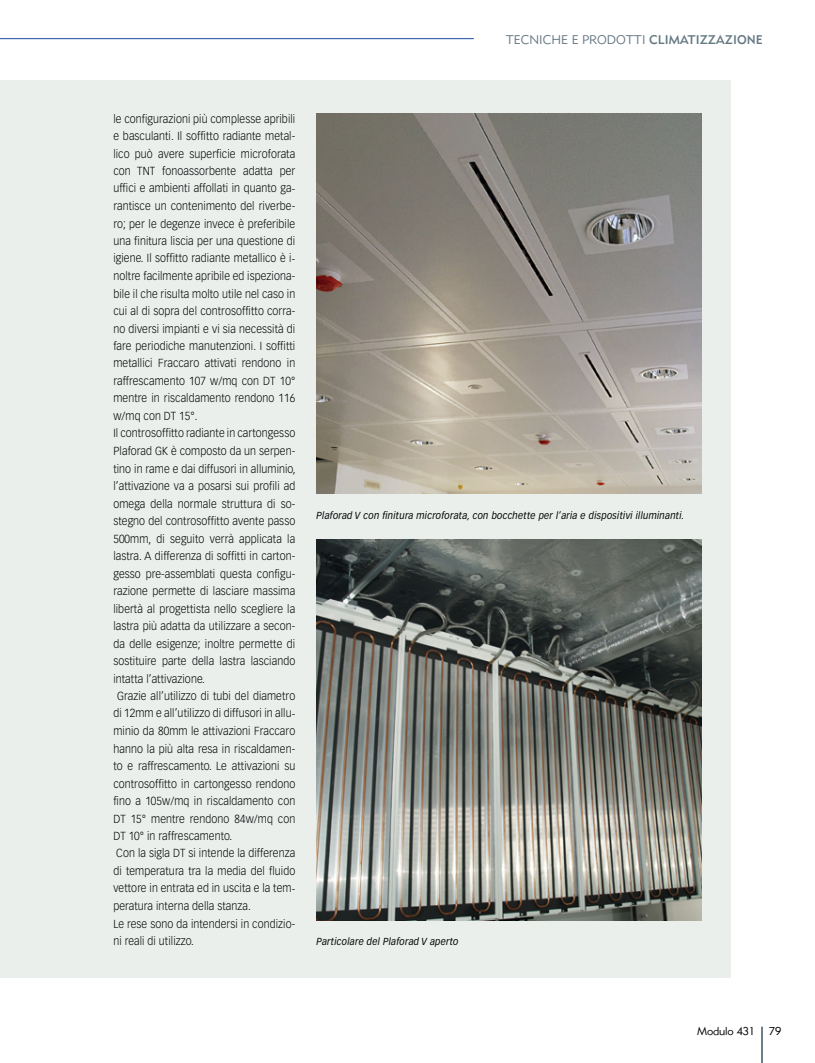
<style>
.page{position:relative;width:815px;height:1063px;background:#fff}
.page>*{position:absolute;margin:0;border:0;box-sizing:border-box;transform-origin:0 0}
.t1{font:12.5px "Metro Lite Two";color:#647883}
.t2{font:300 11.5px "Vectora LT Std";letter-spacing:.01em;color:#000;scale:.92 1}
.t3{font:11.25px "Metro Lite Two";letter-spacing:-.015em;color:#000}
.t4{font:italic 10px "Vectora LT Std";letter-spacing:.025em;color:#000;scale:.92 1}
.s1{font-family:"Metro Medium Two"}
</style>
<div class="page">
<hr style="left:761px;top:1027px;width:2px;height:36px;background:#647883">
<div style="left:0;top:80px;width:731px;height:898px;background:#e5ece8"></div>
<hr style="left:0;top:38px;width:474px;height:1px;background:#4468b1">
<img style="left:317px;top:113px;width:385px;height:381px">
<img style="left:317px;top:540px;width:385px;height:380px">
<p class="t1" style="left:506px;top:32px;width:259px">TECNICHE E PRODOTTI <span class="s1">CLIMATIZZAZIONE</span></p>
<p class="t2" style="left:113px;top:112px;width:199px">le configurazioni più complesse apribili</p>
<p class="t2" style="left:113px;top:129px;width:199px">e basculanti. Il soffitto radiante metal-</p>
<p class="t2" style="left:113px;top:147px;width:199px">lico può avere superficie microforata</p>
<p class="t2" style="left:113px;top:164px;width:199px">con TNT fonoassorbente adatta per</p>
<p class="t2" style="left:113px;top:182px;width:199px">uffici e ambienti affollati in quanto ga-</p>
<p class="t2" style="left:113px;top:199px;width:199px">rantisce un contenimento del riverbe-</p>
<p class="t2" style="left:113px;top:217px;width:199px">ro; per le degenze invece è preferibile</p>
<p class="t2" style="left:113px;top:234px;width:199px">una finitura liscia per una questione di</p>
<p class="t2" style="left:113px;top:252px;width:199px">igiene. Il soffitto radiante metallico è i-</p>
<p class="t2" style="left:113px;top:269px;width:199px">noltre facilmente apribile ed ispeziona-</p>
<p class="t2" style="left:113px;top:287px;width:199px">bile il che risulta molto utile nel caso in</p>
<p class="t2" style="left:113px;top:304px;width:199px">cui al di sopra del controsoffitto corra-</p>
<p class="t2" style="left:113px;top:322px;width:199px">no diversi impianti e vi sia necessità di</p>
<p class="t2" style="left:113px;top:339px;width:199px">fare periodiche manutenzioni. I soffitti</p>
<p class="t2" style="left:113px;top:357px;width:199px">metallici Fraccaro attivati rendono in</p>
<p class="t2" style="left:113px;top:374px;width:199px">raffrescamento 107 w/mq con DT 10°</p>
<p class="t2" style="left:113px;top:392px;width:199px">mentre in riscaldamento rendono 116</p>
<p class="t2" style="left:113px;top:409px;width:93px">w/mq con DT 15°.</p>
<p class="t2" style="left:113px;top:427px;width:199px">Il controsoffitto radiante in cartongesso</p>
<p class="t2" style="left:113px;top:444px;width:199px">Plaforad GK è composto da un serpen-</p>
<p class="t2" style="left:113px;top:462px;width:200px">tino in rame e dai diffusori in alluminio,</p>
<p class="t2" style="left:113px;top:479px;width:199px">l’attivazione va a posarsi sui profili ad</p>
<p class="t2" style="left:113px;top:497px;width:199px">omega della normale struttura di so-</p>
<p class="t2" style="left:113px;top:514px;width:199px">stegno del controsoffitto avente passo</p>
<p class="t2" style="left:113px;top:532px;width:199px">500mm, di seguito verrà applicata la</p>
<p class="t2" style="left:113px;top:549px;width:199px">lastra. A differenza di soffitti in carton-</p>
<p class="t2" style="left:113px;top:567px;width:199px">gesso pre-assemblati questa configu-</p>
<p class="t2" style="left:113px;top:584px;width:199px">razione permette di lasciare massima</p>
<p class="t2" style="left:113px;top:602px;width:199px">libertà al progettista nello scegliere la</p>
<p class="t2" style="left:113px;top:619px;width:199px">lastra più adatta da utilizzare a secon-</p>
<p class="t2" style="left:113px;top:637px;width:199px">da delle esigenze; inoltre permette di</p>
<p class="t2" style="left:113px;top:654px;width:199px">sostituire parte della lastra lasciando</p>
<p class="t2" style="left:113px;top:672px;width:101px">intatta l’attivazione.</p>
<p class="t2" style="left:117px;top:689px;width:195px">Grazie all’utilizzo di tubi del diametro</p>
<p class="t2" style="left:113px;top:707px;width:199px">di 12mm e all’utilizzo di diffusori in allu-</p>
<p class="t2" style="left:113px;top:724px;width:199px">minio da 80mm le attivazioni Fraccaro</p>
<p class="t2" style="left:113px;top:742px;width:199px">hanno la più alta resa in riscaldamen-</p>
<p class="t2" style="left:113px;top:759px;width:199px">to e raffrescamento. Le attivazioni su</p>
<p class="t2" style="left:113px;top:777px;width:199px">controsoffitto in cartongesso rendono</p>
<p class="t2" style="left:113px;top:794px;width:199px">fino a 105w/mq in riscaldamento con</p>
<p class="t2" style="left:113px;top:812px;width:199px">DT 15° mentre rendono 84w/mq con</p>
<p class="t2" style="left:113px;top:829px;width:131px">DT 10° in raffrescamento.</p>
<p class="t2" style="left:116px;top:847px;width:196px">Con la sigla DT si intende la differenza</p>
<p class="t2" style="left:113px;top:864px;width:199px">di temperatura tra la media del fluido</p>
<p class="t2" style="left:113px;top:882px;width:199px">vettore in entrata ed in uscita e la tem-</p>
<p class="t2" style="left:113px;top:899px;width:151px">peratura interna della stanza.</p>
<p class="t2" style="left:113px;top:917px;width:199px">Le rese sono da intendersi in condizio-</p>
<p class="t2" style="left:113px;top:934px;width:89px">ni reali di utilizzo.</p>
<p class="t4" style="left:317px;top:936px;width:156px">Particolare del Plaforad V aperto</p>
<p class="t4" style="left:317px;top:509px;width:401px">Plaforad V con finitura microforata, con bocchette per l’aria e dispositivi illuminanti.</p>
<p class="t3" style="left:697px;top:1025px;width:86px">Modulo 431 79</p>
</div>
